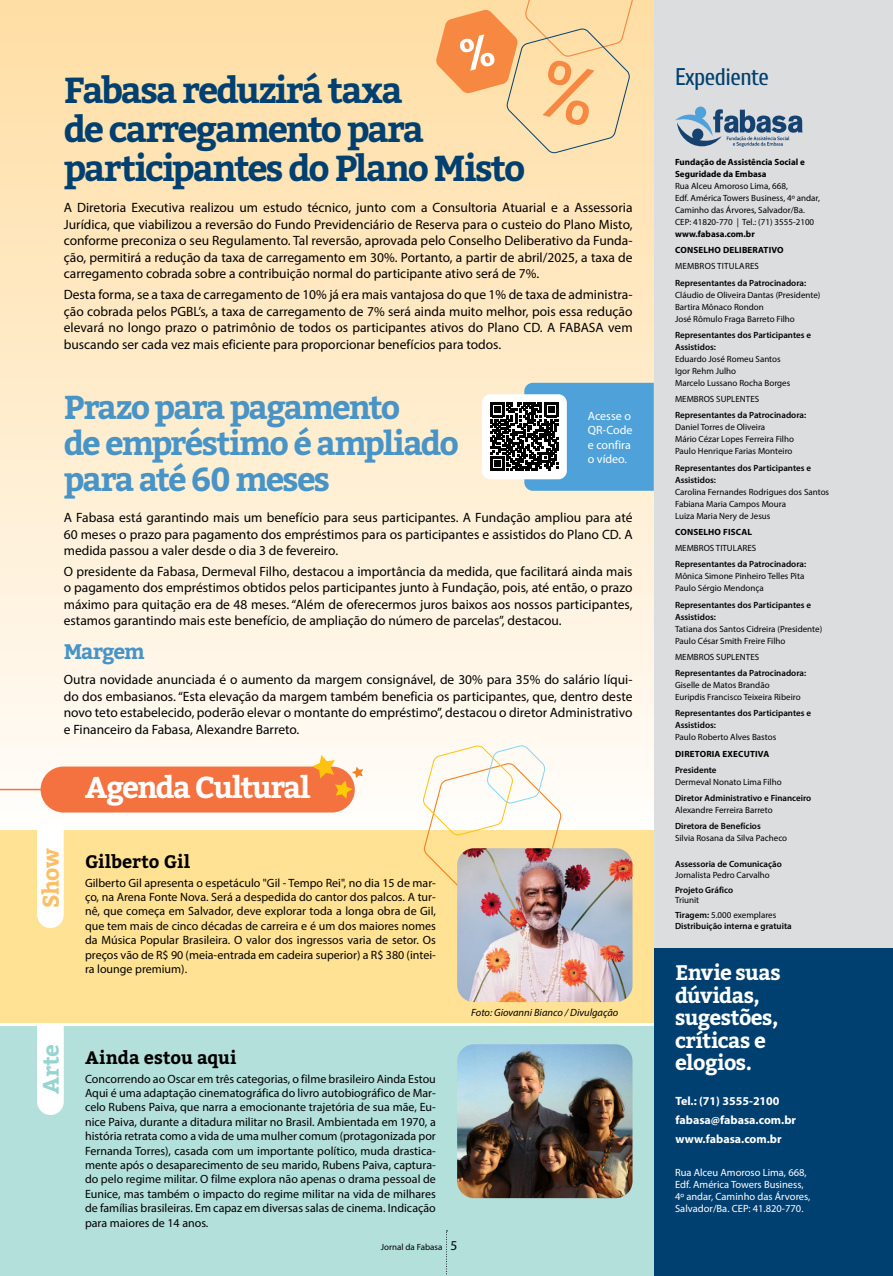
<style>
.page{position:relative;width:893px;height:1276px;background:#fff}
.page>*{position:absolute;margin:0;border:0;box-sizing:border-box;transform-origin:0 0}
.t1{font:700 36px/39px "Bitter";letter-spacing:-.055em;color:#004071}
.t2{font:700 33px/36px "Bitter";letter-spacing:-.06em;color:#4894c7}
.t3{font:700 30px "Bitter";letter-spacing:-.05em;color:#fff}
.t4{font:24px "Cuprum";letter-spacing:-.025em;color:#004071}
.t5{font:700 22.5px "Bitter";color:#95d5cf}
.t6{font:700 22.5px "Bitter";color:#fdbe64}
.t7{font:700 21px/22.5px "Bitter";letter-spacing:-.025em;color:#fff}
.t8{font:700 21px "Bitter";letter-spacing:-.05em;color:#4894c7}
.t9{font:700 18px "Bitter";color:#000}
.t10{font:13.5px/16.5px "Myriad Pro";color:#000;text-align:justify}
.t11{font:12px/14.4px "Myriad Pro";color:#000;text-align:justify}
.t12{font:700 12px/18.6px "Myriad Pro";color:#fff}
.t13{font:12px/14.4px "Myriad Pro";color:#fff}
.t14{font:10.5px/12px "Myriad Pro";color:#fff}
.t15{font:italic 10.5px "Myriad Pro";color:#000}
.t16{font:9px/12px "Myriad Pro";color:#000}
.t17{font:600 9px/12px "Myriad Pro";color:#000}
.t18{font:700 9px/16.2px "Myriad Pro";letter-spacing:.02em;color:#000}
.t19{font:700 9px/12px "Myriad Pro";color:#000}
.t20{font:9px "Myriad Pro";letter-spacing:.02em;color:#000}
.s1{font-size:13.5px}
.s2{font-weight:600}
</style>
<div class="page">
<div style="left:654px;top:947px;width:239px;height:329px;background:#004071"></div>
<div style="left:654px;top:0;width:239px;height:947px;background:#dcddde"></div>
<div style="left:0;top:0;width:654px;height:827px;background:linear-gradient(to bottom,#ffdea3,#fffcf9)"></div>
<div style="left:0;top:829px;width:654px;height:210px;background:#ffe293"></div>
<div style="left:0;top:1025px;width:654px;height:251px;background:#b4e0db"></div>
<img style="left:457px;top:1044px;width:175px;height:154px">
<div style="left:41px;top:766px;width:314px;height:46px;background:#f3723f;border-radius:23px"></div>
<hr style="left:0;top:789px;width:277px;height:1px;background:#f3723f">
<svg style="left:312px;top:755px;width:51px;height:43px"></svg>
<hr style="left:0;top:1023px;width:654px;height:2px;background:#fff">
<svg style="left:422px;top:745px;width:140px;height:141px"></svg>
<svg style="left:37px;top:1025px;width:27px;height:90px;background:#fbfdfd"></svg>
<svg style="left:37px;top:829px;width:27px;height:99px;background:#fffdfa"></svg>
<img style="left:457px;top:848px;width:175px;height:154px">
<svg style="left:446px;top:1230px;width:1px;height:46px"></svg>
<svg style="left:675px;top:106px;width:128px;height:41px"></svg>
<div style="left:482px;top:394px;width:85px;height:85px;background:#fff;border-radius:9px"></div>
<svg style="left:490px;top:383px;width:164px;height:108px"></svg>
<svg style="left:436px;top:0;width:201px;height:153px;background:#fad099"></svg>
<h1 class="t1" style="left:64px;top:71px;width:463px">Fabasa reduzirá taxa<br>de carregamento para participantes do Plano Misto</h1>
<p class="t10" style="left:64px;top:199px;width:570px">A Diretoria Executiva realizou um estudo técnico, junto com a Consultoria Atuarial e a Assessoria Jurídica, que viabilizou a reversão do Fundo Previdenciário de Reserva para o custeio do Plano Misto, conforme preconiza o seu Regulamento. Tal reversão, aprovada pelo Conselho Deliberativo da Funda&shy;ção, permitirá a redução da taxa de carregamento em 30%. Portanto, a partir de abril/2025, a taxa de carregamento cobrada sobre a contribuição normal do participante ativo será de 7%.</p>
<p class="t10" style="left:64px;top:286px;width:570px">Desta forma, se a taxa de carregamento de 10% já era mais vantajosa do que 1% de taxa de administra&shy;ção cobrada pelos PGBL’s, a taxa de carregamento de 7% será ainda muito melhor, pois essa redução elevará no longo prazo o patrimônio de todos os participantes ativos do Plano CD. A FABASA vem buscando ser cada vez mais eficiente para proporcionar benefícios para todos.</p>
<h2 class="t2" style="left:64px;top:389px;width:397px">Prazo para pagamento<br>de empréstimo é ampliado para até 60 meses</h2>
<p class="t10" style="left:64px;top:509px;width:570px">A Fabasa está garantindo mais um benefício para seus participantes. A Fundação ampliou para até 60 meses o prazo para pagamento dos empréstimos para os participantes e assistidos do Plano CD. A medida passou a valer desde o dia 3 de fevereiro.</p>
<p class="t10" style="left:64px;top:563px;width:570px">O presidente da Fabasa, Dermeval Filho, destacou a importância da medida, que facilitará ainda mais o pagamento dos empréstimos obtidos pelos participantes junto à Fundação, pois, até então, o prazo máximo para quitação era de 48 meses. “Além de oferecermos juros baixos aos nossos participantes, estamos garantindo mais este benefício, de ampliação do número de parcelas”, destacou.</p>
<h3 class="t8" style="left:64px;top:639px;width:82px">Margem</h3>
<p class="t10" style="left:64px;top:671px;width:570px">Outra novidade anunciada é o aumento da margem consignável, de 30% para 35% do salário líqui&shy;do dos embasianos. “Esta elevação da margem também beneficia os participantes, que, dentro deste novo teto estabelecido, poderão elevar o montante do empréstimo”, destacou o diretor Administrativo e Financeiro da Fabasa, Alexandre Barreto.</p>
<p class="t13" style="left:588px;top:408px;width:46px">Acesse o<br>QR-Code e confira o vídeo.</p>
<h3 class="t6" style="left:37px;top:908px;width:61px;rotate:-90deg">Show</h3>
<h3 class="t5" style="left:37px;top:1094px;width:51px;rotate:-90deg">Arte</h3>
<h3 class="t3" style="left:85px;top:769px;width:227px">Agenda Cultural</h3>
<h3 class="t9" style="left:85px;top:850px;width:107px">Gilberto Gil</h3>
<p class="t11" style="left:85px;top:875px;width:352px">Gilberto Gil apresenta o espetáculo "Gil - Tempo Rei", no dia 15 de mar&shy;ço, na Arena Fonte Nova. Será a despedida do cantor dos palcos. A tur&shy;nê, que começa em Salvador, deve explorar toda a longa obra de Gil, que tem mais de cinco décadas de carreira e é um dos maiores nomes da Música Popular Brasileira. O valor dos ingressos varia de setor. Os preços vão de R$ 90 (meia-entrada em cadeira superior) a R$ 380 (intei&shy;ra lounge premium).</p>
<h3 class="t9" style="left:85px;top:1046px;width:153px">Ainda estou aqui</h3>
<p class="t11" style="left:85px;top:1071px;width:352px">Concorrendo ao Oscar em três categorias, o filme brasileiro Ainda Estou Aqui é uma adaptação cinematográfica do livro autobiográfico de Mar&shy;celo Rubens Paiva, que narra a emocionante trajetória de sua mãe, Eu&shy;nice Paiva, durante a ditadura militar no Brasil. Ambientada em 1970, a história retrata como a vida de uma mulher comum (protagonizada por Fernanda Torres), casada com um importante político, muda drastica&shy;mente após o desaparecimento de seu marido, Rubens Paiva, captura&shy;do pelo regime militar. O filme explora não apenas o drama pessoal de Eunice, mas também o impacto do regime militar na vida de milhares de famílias brasileiras. Em capaz em diversas salas de cinema. Indicação para maiores de 14 anos.</p>
<p class="t16" style="left:381px;top:1241px;width:78px">Jornal da Fabasa <span class="s1">5</span></p>
<p class="t15" style="left:471px;top:1005px;width:149px">Foto: Giovanni Bianco / Divulgação</p>
<h3 class="t4" style="left:675px;top:60px;width:96px">Expediente</h3>
<p class="t19" style="left:675px;top:155px;width:131px">Fundação de Assistência Social e<br>Seguridade da Embasa</p>
<p class="t16" style="left:675px;top:180px;width:146px">Rua Alceu Amoroso Lima, 668,<br>Edf. América Towers Business, 4º andar, Caminho das Árvores, Salvador/Ba.<br>CEP: 41820-770 | Tel.: (71) 3555-2100</p>
<p class="t18" style="left:675px;top:225px;width:110px">www.fabasa.com.br<br>CONSELHO DELIBERATIVO</p>
<p class="t20" style="left:675px;top:261px;width:85px">MEMBROS TITULARES</p>
<p class="t17" style="left:675px;top:276px;width:133px">Representantes da Patrocinadora:</p>
<p class="t16" style="left:675px;top:288px;width:147px">Cláudio de Oliveira Dantas (Presidente)<br>Bartira Mônaco Rondon<br>José Rômulo Fraga Barreto Filho</p>
<p class="t17" style="left:675px;top:328px;width:138px">Representantes dos Participantes e<br>Assistidos:</p>
<p class="t16" style="left:675px;top:353px;width:117px">Eduardo José Romeu Santos<br>Igor Rehm Julho<br>Marcelo Lussano Rocha Borges</p>
<p class="t16" style="left:675px;top:393px;width:86px">MEMBROS SUPLENTES</p>
<p class="t17" style="left:675px;top:409px;width:133px">Representantes da Patrocinadora:</p>
<p class="t16" style="left:675px;top:421px;width:120px">Daniel Torres de Oliveira<br>Mário Cézar Lopes Ferreira Filho<br>Paulo Henrique Farias Monteiro</p>
<p class="t17" style="left:675px;top:461px;width:138px">Representantes dos Participantes e<br>Assistidos:</p>
<p class="t16" style="left:675px;top:485px;width:156px">Carolina Fernandes Rodrigues dos Santos<br>Fabiana Maria Campos Moura<br>Luiza Maria Nery de Jesus</p>
<p class="t18" style="left:675px;top:523px;width:78px">CONSELHO FISCAL</p>
<p class="t16" style="left:675px;top:542px;width:83px">MEMBROS TITULARES</p>
<p class="t17" style="left:675px;top:558px;width:133px">Representantes da Patrocinadora:</p>
<p class="t16" style="left:675px;top:570px;width:131px">Mônica Simone Pinheiro Telles Pita<br>Paulo Sérgio Mendonça</p>
<p class="t17" style="left:675px;top:598px;width:138px">Representantes dos Participantes e<br>Assistidos:</p>
<p class="t16" style="left:675px;top:622px;width:149px">Tatiana dos Santos Cidreira (Presidente)<br>Paulo César Smith Freire Filho</p>
<p class="t16" style="left:675px;top:651px;width:86px">MEMBROS SUPLENTES</p>
<p class="t17" style="left:675px;top:667px;width:133px">Representantes da Patrocinadora:</p>
<p class="t16" style="left:675px;top:679px;width:127px">Giselle de Matos Brandão<br>Euripdis Francisco Teixeira Ribeiro</p>
<p class="t17" style="left:675px;top:707px;width:138px">Representantes dos Participantes e<br>Assistidos:</p>
<p class="t16" style="left:675px;top:731px;width:103px">Paulo Roberto Alves Bastos</p>
<p class="t18" style="left:675px;top:745px;width:96px">DIRETORIA EXECUTIVA</p>
<p class="t17" style="left:675px;top:763px;width:43px">Presidente</p>
<p class="t16" style="left:675px;top:776px;width:108px">Dermeval Nonato Lima Filho</p>
<p class="t17" style="left:675px;top:792px;width:138px">Diretor Administrativo e Financeiro</p>
<p class="t16" style="left:675px;top:804px;width:99px">Alexandre Ferreira Barreto</p>
<p class="t17" style="left:675px;top:820px;width:87px">Diretora de Benefícios</p>
<p class="t16" style="left:675px;top:832px;width:114px">Silvia Rosana da Silva Pacheco</p>
<p class="t17" style="left:675px;top:857px;width:108px">Assessoria de Comunicação</p>
<p class="t16" style="left:675px;top:868px;width:96px">Jornalista Pedro Carvalho</p>
<p class="t17" style="left:675px;top:883px;width:60px">Projeto Gráfico</p>
<p class="t16" style="left:675px;top:892px;width:103px;line-height:15px">Triunit<br><span class="s2">Tiragem:</span> 5.000 exemplares</p>
<p class="t17" style="left:675px;top:920px;width:118px">Distribuição interna e gratuita</p>
<h3 class="t7" style="left:675px;top:962px;width:107px">Envie suas dúvidas, sugestões, críticas e elogios.</h3>
<p class="t12" style="left:675px;top:1091px;width:122px">Tel.: (71) 3555-2100 fabasa@fabasa.com.br www.fabasa.com.br</p>
<p class="t14" style="left:675px;top:1166px;width:137px">Rua Alceu Amoroso Lima, 668,<br>Edf. América Towers Business,<br>4º andar, Caminho das Árvores,<br>Salvador/Ba. CEP: 41.820-770.</p>
</div>
